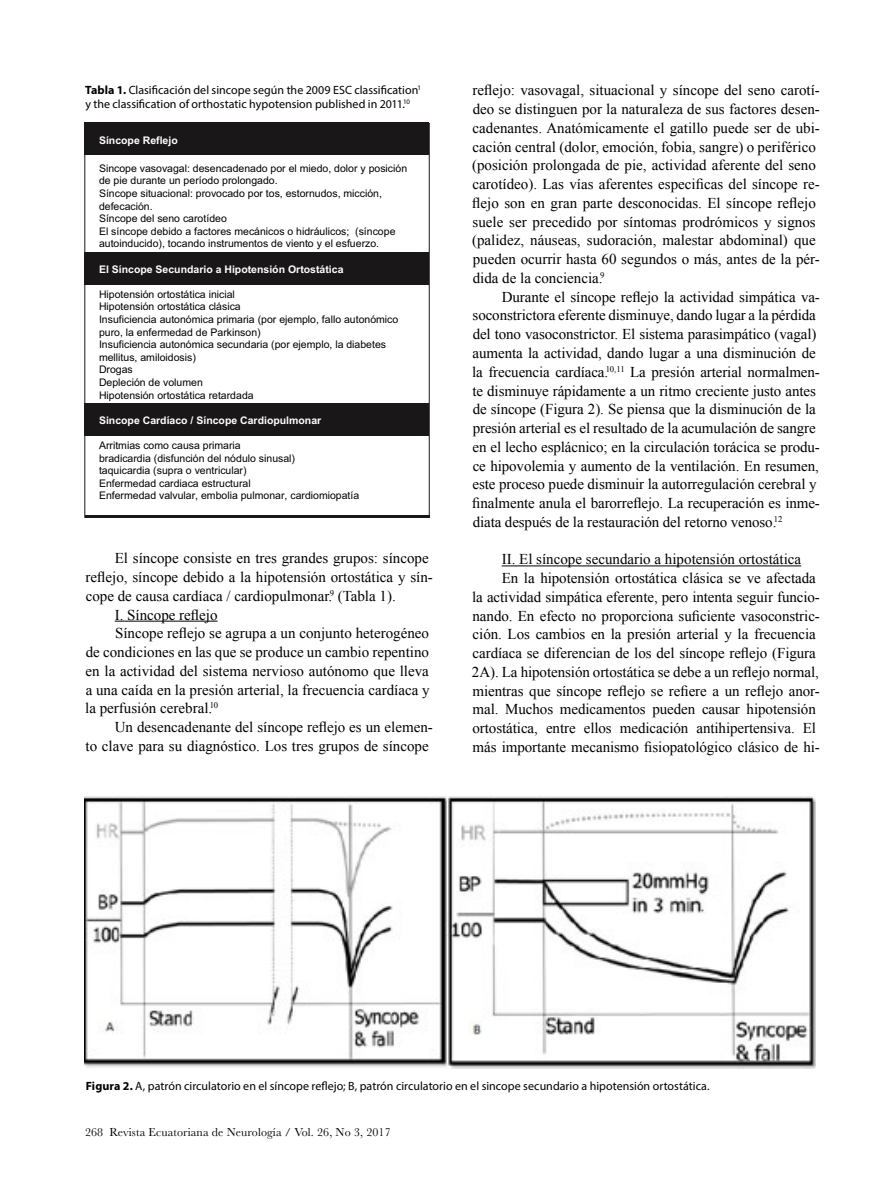
<style>
.page{position:relative;width:893px;height:1178px;background:#fff}
.page>*{position:absolute;margin:0;border:0;box-sizing:border-box;transform-origin:0 0}
.t1{font:15px/18.8px "Times New Roman";letter-spacing:-.005em;color:#000}
.t2{font:12px/13.5px "Myriad Pro";color:#000}
.t3{font:12px "Baskerville";letter-spacing:.01em;color:#000}
.t4{font:10.5px/12.6px "Arial";color:#000}
.t5{font:700 10.5px "Arial";color:#fff}
.s1{font-weight:700}
</style>
<div class="page">
<hr style="left:502px;top:565px;width:299px;height:1px;background:#000">
<img style="left:84px;top:796px;width:732px;height:272px">
<div style="left:84px;top:123px;width:345px;height:32px;background:#1a1718"></div>
<div style="left:84px;top:252px;width:345px;height:32px;background:#1a1718"></div>
<div style="left:84px;top:403px;width:345px;height:33px;background:#1a1718"></div>
<hr style="left:85px;top:515px;width:344px;height:3px;background:#1a1718">
<hr style="left:115px;top:621px;width:103px;height:1px;background:#000">
<p class="t2" style="left:85px;top:83px;width:338px"><span class="s1">Tabla 1.</span> Clasificación del sincope según the 2009 ESC classification<sup>1 </sup>y the classification of orthostatic hypotension published in 2011.<sup>10</sup></p>
<p class="t5" style="left:99px;top:133px;width:80px">Síncope Reflejo</p>
<p class="t4" style="left:99px;top:162px;width:310px">Sincope vasovagal: desencadenado por el miedo, dolor y posición de pie durante un período prolongado.<br>Síncope situacional: provocado por tos, estornudos, micción, defecación.<br>Síncope del seno carotídeo<br>El síncope debido a factores mecánicos o hidráulicos; (síncope autoinducido), tocando instrumentos de viento y el esfuerzo.</p>
<p class="t5" style="left:99px;top:262px;width:246px">El Síncope Secundario a Hipotensión Ortostática</p>
<p class="t4" style="left:99px;top:288px;width:301px">Hipotensión ortostática inicial<br>Hipotensión ortostática clásica<br>Insuficiencia autonómica primaria (por ejemplo, fallo autonómico puro, la enfermedad de Parkinson)<br>Insuficiencia autonómica secundaria (por ejemplo, la diabetes mellitus, amiloidosis)<br>Drogas<br>Depleción de volumen<br>Hipotensión ortostática retardada</p>
<p class="t5" style="left:99px;top:413px;width:224px">Sincope Cardíaco / Síncope Cardiopulmonar</p>
<p class="t4" style="left:99px;top:439px;width:262px">Arritmias como causa primaria<br>bradicardia (disfunción del nódulo sinusal)<br>taquicardia (supra o ventricular)<br>Enfermedad cardiaca estructural<br>Enfermedad valvular, embolia pulmonar, cardiomiopatía</p>
<p class="t1" style="left:115px;top:549px;width:315px">El síncope consiste en tres grandes grupos: síncope</p>
<p class="t1" style="left:86px;top:567px;width:349px">reflejo, síncope debido a la hipotensión ortostática y sín-</p>
<p class="t1" style="left:86px;top:586px;width:312px">cope de causa cardíaca / cardiopulmonar.<sup>9</sup> (Tabla 1).</p>
<p class="t1" style="left:115px;top:605px;width:104px">I. Síncope reflejo</p>
<p class="t1" style="left:115px;top:624px;width:315px">Síncope reflejo se agrupa a un conjunto heterogéneo</p>
<p class="t1" style="left:86px;top:642px;width:345px">de condiciones en las que se produce un cambio repentino</p>
<p class="t1" style="left:86px;top:661px;width:345px">en la actividad del sistema nervioso autónomo que lleva</p>
<p class="t1" style="left:86px;top:680px;width:345px">a una caída en la presión arterial, la frecuencia cardíaca y</p>
<p class="t1" style="left:85px;top:699px;width:135px">la perfusión cerebral.<sup>10</sup></p>
<p class="t1" style="left:115px;top:717px;width:320px">Un desencadenante del síncope reflejo es un elemen-</p>
<p class="t1" style="left:86px;top:736px;width:345px">to clave para su diagnóstico. Los tres grupos de síncope</p>
<p class="t1" style="left:472px;top:81px;width:349px">reflejo: vasovagal, situacional y síncope del seno carotí&shy;deo se distinguen por la naturaleza de sus factores desen&shy;cadenantes. Anatómicamente el gatillo puede ser de ubi&shy;cación central (dolor, emoción, fobia, sangre) o periférico (posición prolongada de pie, actividad aferente del seno carotídeo). Las vías aferentes especificas del síncope re&shy;flejo son en gran parte desconocidas. El síncope reflejo suele ser precedido por síntomas prodrómicos y signos (palidez, náuseas, sudoración, malestar abdominal) que pueden ocurrir hasta 60 segundos o más, antes de la pér&shy;dida de la conciencia.<sup>9</sup></p>
<p class="t1" style="left:472px;top:287px;width:349px;text-indent:30px">Durante el síncope reflejo la actividad simpática va&shy;soconstrictora eferente disminuye, dando lugar a la pérdida del tono vasoconstrictor. El sistema parasimpático (vagal) aumenta la actividad, dando lugar a una disminución de la frecuencia cardíaca.<sup>10,11</sup> La presión arterial normalmen&shy;te disminuye rápidamente a un ritmo creciente justo antes de síncope (Figura 2). Se piensa que la disminución de la presión arterial es el resultado de la acumulación de sangre en el lecho esplácnico; en la circulación torácica se produ&shy;ce hipovolemia y aumento de la ventilación. En resumen, este proceso puede disminuir la autorregulación cerebral y finalmente anula el barorreflejo. La recuperación es inme&shy;diata después de la restauración del retorno venoso.<sup>12</sup></p>
<p class="t1" style="left:502px;top:550px;width:301px">II. El síncope secundario a hipotensión ortostática</p>
<p class="t1" style="left:502px;top:568px;width:316px">En la hipotensión ortostática clásica se ve afectada</p>
<p class="t1" style="left:472px;top:587px;width:349px">la actividad simpática eferente, pero intenta seguir funcio-</p>
<p class="t1" style="left:473px;top:606px;width:349px">nando. En efecto no proporciona suficiente vasoconstric-</p>
<p class="t1" style="left:473px;top:625px;width:345px">ción. Los cambios en la presión arterial y la frecuencia</p>
<p class="t1" style="left:473px;top:643px;width:345px">cardíaca se diferencian de los del síncope reflejo (Figura</p>
<p class="t1" style="left:472px;top:662px;width:348px">2A). La hipotensión ortostática se debe a un reflejo normal,</p>
<p class="t1" style="left:472px;top:681px;width:349px">mientras que síncope reflejo se refiere a un reflejo anor-</p>
<p class="t1" style="left:472px;top:700px;width:345px">mal. Muchos medicamentos pueden causar hipotensión</p>
<p class="t1" style="left:472px;top:718px;width:345px">ortostática, entre ellos medicación antihipertensiva. El</p>
<p class="t1" style="left:472px;top:737px;width:349px">más importante mecanismo fisiopatológico clásico de hi-</p>
<p class="t2" style="left:86px;top:1078px;width:625px"><span class="s1">Figura 2.</span> A, patrón circulatorio en el síncope reflejo; B, patrón circulatorio en el sincope secundario a hipotensión ortostática.</p>
<p class="t3" style="left:85px;top:1124px;width:307px">268 Revista Ecuatoriana de Neurología / Vol. 26, No 3, 2017</p>
</div>
